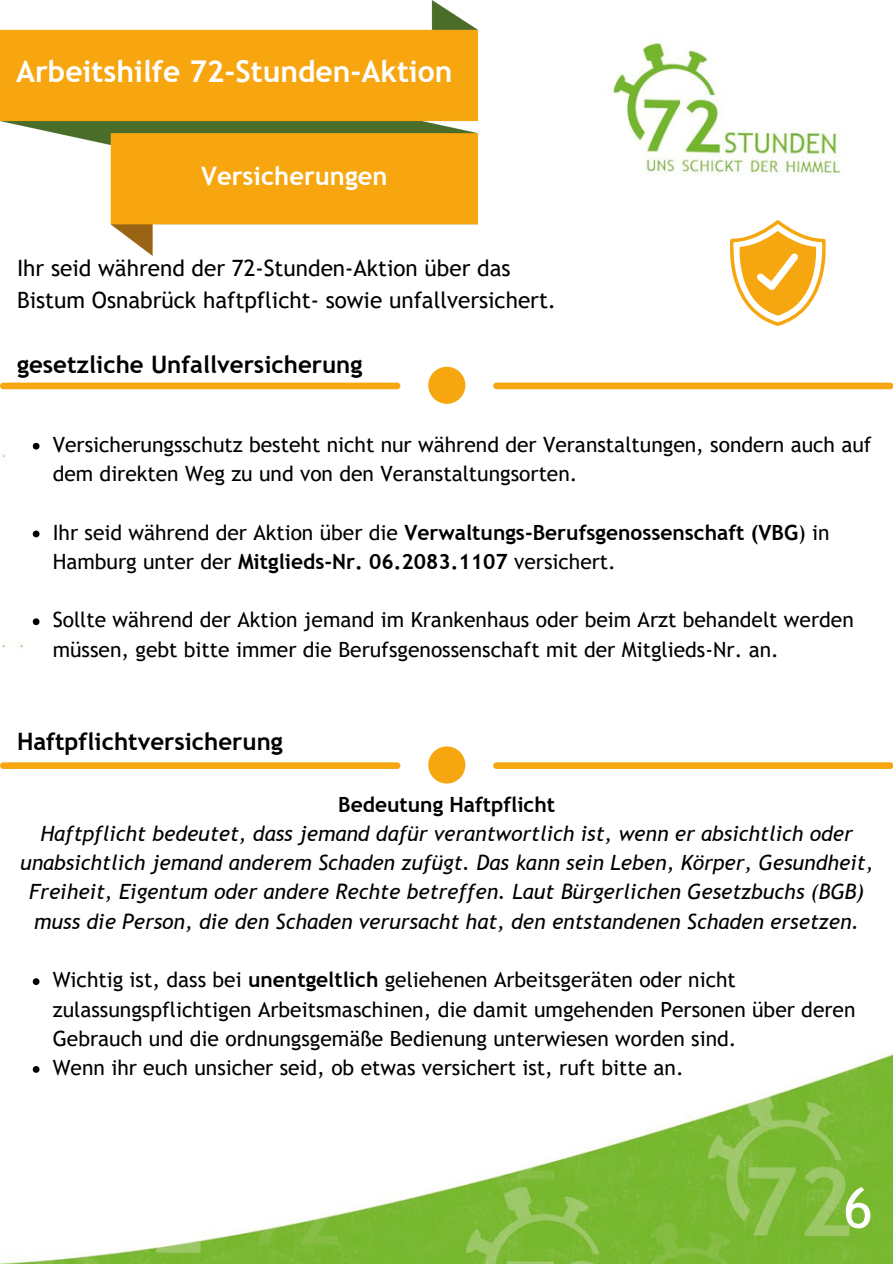
<style>
.page{position:relative;width:893px;height:1264px;background:#fff}
.page>*{position:absolute;margin:0;border:0;box-sizing:border-box;transform-origin:0 0}
.t1{font:55.65px "Trebuchet MS";color:#fff}
.t2{font:700 30px "Trebuchet MS";color:#fff}
.t3{font:700 25.5px "Trebuchet MS";color:#fff}
.t4{font:700 24px "Trebuchet MS";color:#000}
.t5{font:22.5px "Trebuchet MS";color:#000}
.t6{font:21px/29.2px "Trebuchet MS";color:#000}
.t7{font:italic 21px/29.2px "Trebuchet MS";color:#000;text-align:center}
.t8{font:700 21px/29.2px "Trebuchet MS";color:#000}
.s1{font-weight:400}
.s2{font-weight:700}
</style>
<div class="page">
<img style="left:0;top:29px;width:892px;height:1234px">
<img style="left:0;top:0;width:477px;height:255px">
<svg style="left:33px;top:443px;width:7px;height:6px"></svg>
<svg style="left:33px;top:530px;width:7px;height:7px"></svg>
<svg style="left:33px;top:618px;width:7px;height:7px"></svg>
<div style="left:493px;top:382px;width:399px;height:7px;background:#f6a60f;border-radius:3px"></div>
<div style="left:0;top:382px;width:400px;height:7px;background:#f6a60f;border-radius:3px"></div>
<div style="left:428px;top:367px;width:37px;height:37px;background:#f6a60f;border-radius:50%"></div>
<svg style="left:728px;top:220px;width:99px;height:106px"></svg>
<div style="left:493px;top:762px;width:399px;height:7px;background:#f6a60f;border-radius:3px"></div>
<div style="left:0;top:762px;width:400px;height:7px;background:#f6a60f;border-radius:3px"></div>
<div style="left:428px;top:746px;width:37px;height:37px;background:#f6a60f;border-radius:50%"></div>
<svg style="left:33px;top:978px;width:7px;height:7px"></svg>
<svg style="left:33px;top:1066px;width:7px;height:6px"></svg>
<h1 class="t2" style="left:16px;top:54px;width:438px">Arbeitshilfe 72-Stunden-Aktion</h1>
<h2 class="t3" style="left:201px;top:161px;width:188px">Versicherungen</h2>
<p class="t5" style="left:17px;top:255px;width:495px">Ihr seid während der 72-Stunden-Aktion über das</p>
<p class="t5" style="left:17px;top:286px;width:540px">Bistum Osnabrück haftpflicht- sowie unfallversichert.</p>
<p class="t4" style="left:17px;top:350px;width:347px">gesetzliche Unfallversicherung</p>
<h2 class="t6" style="left:53px;top:429px;width:820px">Versicherungsschutz besteht nicht nur während der Veranstaltungen, sondern auch auf dem direkten Weg zu und von den Veranstaltungsorten.</h2>
<p class="t8" style="left:53px;top:517px;width:778px"><span class="s1">Ihr seid während der Aktion über die</span> Verwaltungs-Berufsgenossenschaft (VBG<span class="s1">) in<br>Hamburg unter der</span> Mitglieds-Nr. 06.2083.1107 <span class="s1">versichert.</span></p>
<p class="t6" style="left:53px;top:605px;width:802px">Sollte während der Aktion jemand im Krankenhaus oder beim Arzt behandelt werden müssen, gebt bitte immer die Berufsgenossenschaft mit der Mitglieds-Nr. an.</p>
<p class="t4" style="left:17px;top:727px;width:267px">Haftpflichtversicherung</p>
<p class="t8" style="left:338px;top:789px;width:218px">Bedeutung Haftpflicht</p>
<h2 class="t7" style="left:20px;top:818px;width:854px">Haftpflicht bedeutet, dass jemand dafür verantwortlich ist, wenn er absichtlich oder unabsichtlich jemand anderem Schaden zufügt. Das kann sein Leben, Körper, Gesundheit, Freiheit, Eigentum oder andere Rechte betreffen. Laut Bürgerlichen Gesetzbuchs (BGB) muss die Person, die den Schaden verursacht hat, den entstandenen Schaden ersetzen.</h2>
<p class="t6" style="left:53px;top:965px;width:804px">Wichtig ist, dass bei <span class="s2">unentgeltlich</span> geliehenen Arbeitsgeräten oder nicht zulassungspflichtigen Arbeitsmaschinen, die damit umgehenden Personen über deren<br>Gebrauch und die ordnungsgemäße Bedienung unterwiesen worden sind.</p>
<p class="t6" style="left:53px;top:1052px;width:632px">Wenn ihr euch unsicher seid, ob etwas versichert ist, ruft bitte an.</p>
<p class="t1" style="left:843px;top:1175px;width:31px">6</p>
</div>
